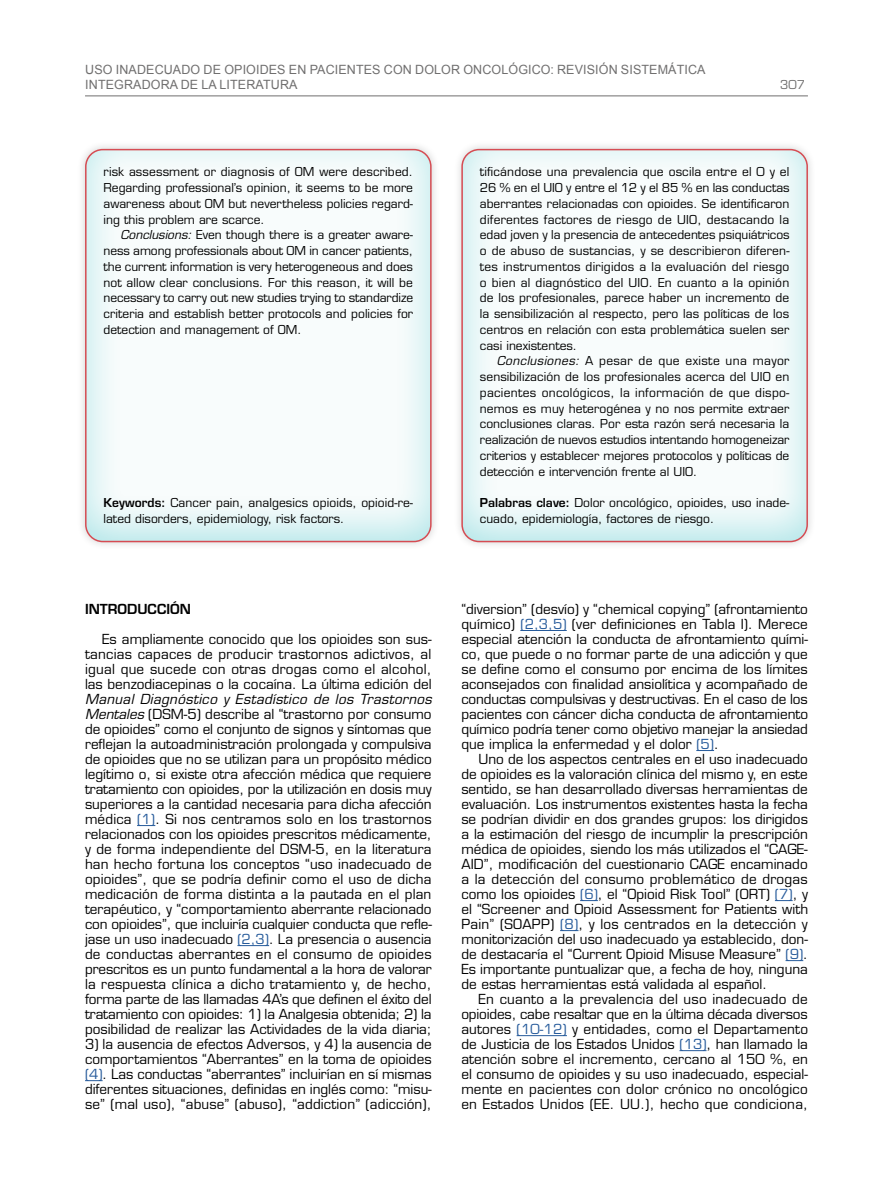
<style>
.page{position:relative;width:893px;height:1191px;background:#fff}
.page>*{position:absolute;margin:0;border:0;box-sizing:border-box;transform-origin:0 0}
.t1{font:13.5px/15px "Eurostile LT Std";color:#000;text-align:justify}
.t2{font:600 13.5px "Eurostile LT Std";color:#000}
.t3{font:12.75px/15px "Arial";letter-spacing:.01em;color:#706f6f}
.t4{font:12px/15.8px "Eurostile LT Std";color:#000;text-align:justify}
.t5{font:12px "Eurostile LT Std";color:#706f6f}
.s1{font-style:italic}
.s2{font-weight:600}
.s3{color:#275b9b}
</style>
<div class="page">
<hr style="left:85px;top:95px;width:723px;height:1px;background:#706f6f">
<hr style="left:520px;top:630px;width:47px;height:1px;background:#275b9b">
<svg style="left:696px;top:750px;width:18px;height:1px"></svg>
<svg style="left:580px;top:900px;width:18px;height:1px"></svg>
<svg style="left:775px;top:900px;width:18px;height:1px"></svg>
<svg style="left:560px;top:930px;width:18px;height:1px"></svg>
<svg style="left:785px;top:960px;width:18px;height:1px"></svg>
<hr style="left:517px;top:1035px;width:50px;height:1px;background:#275b9b">
<svg style="left:679px;top:1050px;width:27px;height:1px"></svg>
<svg style="left:137px;top:825px;width:18px;height:1px"></svg>
<hr style="left:237px;top:945px;width:32px;height:1px;background:#275b9b">
<svg style="left:85px;top:1080px;width:18px;height:1px"></svg>
<div style="left:72px;top:135px;width:371px;height:410px;background:#00b2bb;opacity:.3"></div>
<div style="left:85px;top:149px;width:347px;height:393px;border:2px solid #d64c53;border-radius:17px"></div>
<div style="left:448px;top:135px;width:372px;height:408px;background:#00b2bb;opacity:.3"></div>
<div style="left:461px;top:149px;width:347px;height:393px;border:2px solid #d64c53;border-radius:17px"></div>
<p class="t3" style="left:85px;top:62px;width:622px">USO INADECUADO DE OPIOIDES EN PACIENTES CON DOLOR ONCOLÓGICO: REVISIÓN SISTEMÁTICA<br>INTEGRADORA DE LA LITERATURA</p>
<p class="t5" style="left:780px;top:77px;width:26px">307</p>
<p class="t4" style="left:104px;top:164px;width:311px">risk assessment or diagnosis of OM were described.<br>Regarding professional’s opinion, it seems to be more awareness about OM but nevertheless policies regard&shy;ing this problem are scarce.</p>
<p class="t4" style="left:104px;top:227px;width:311px;text-indent:17px"><span class="s1">Conclusions:</span> Even though there is a greater aware&shy;ness among professionals about OM in cancer patients, the current information is very heterogeneous and does not allow clear conclusions. For this reason, it will be necessary to carry out new studies trying to standardize criteria and establish better protocols and policies for detection and management of OM.</p>
<p class="t4" style="left:104px;top:495px;width:311px"><span class="s2">Keywords:</span> Cancer pain, analgesics opioids, opioid-re&shy;lated disorders, epidemiology, risk factors.</p>
<p class="t4" style="left:480px;top:164px;width:311px">tificándose una prevalencia que oscila entre el 0 y el 26 % en el UIO y entre el 12 y el 85 % en las conductas aberrantes relacionadas con opioides. Se identificaron diferentes factores de riesgo de UIO, destacando la edad joven y la presencia de antecedentes psiquiátricos o de abuso de sustancias, y se describieron diferen&shy;tes instrumentos dirigidos a la evaluación del riesgo o bien al diagnóstico del UIO. En cuanto a la opinión de los profesionales, parece haber un incremento de la sensibilización al respecto, pero las políticas de los centros en relación con esta problemática suelen ser casi inexistentes.</p>
<p class="t4" style="left:480px;top:353px;width:311px;text-indent:17px"><span class="s1">Conclusiones:</span> A pesar de que existe una mayor sensibilización de los profesionales acerca del UIO en pacientes oncológicos, la información de que dispo&shy;nemos es muy heterogénea y no nos permite extraer conclusiones claras. Por esta razón será necesaria la realización de nuevos estudios intentando homogeneizar criterios y establecer mejores protocolos y políticas de detección e intervención frente al UIO.</p>
<p class="t4" style="left:480px;top:495px;width:311px"><span class="s2">Palabras clave:</span> Dolor oncológico, opioides, uso inade&shy;cuado, epidemiología, factores de riesgo.</p>
<p class="t2" style="left:85px;top:600px;width:107px">INTRODUCCIÓN</p>
<p class="t1" style="left:85px;top:632px;width:348px;text-indent:17px">Es ampliamente conocido que los opioides son sus&shy;tancias capaces de producir trastornos adictivos, al igual que sucede con otras drogas como el alcohol, las benzodiacepinas o la cocaína. La última edición del</p>
<p class="t1" style="left:85px;top:692px;width:348px"><span class="s1">Manual Diagnóstico y Estadístico de los Trastornos Mentales</span> (DSM-5) describe al “trastorno por consumo de opioides” como el conjunto de signos y síntomas que reflejan la autoadministración prolongada y compulsiva de opioides que no se utilizan para un propósito médico legítimo o, si existe otra afección médica que requiere tratamiento con opioides, por la utilización en dosis muy superiores a la cantidad necesaria para dicha afección médica <span class="s3">(1)</span>. Si nos centramos solo en los trastornos relacionados con los opioides prescritos médicamente, y de forma independiente del DSM-5, en la literatura han hecho fortuna los conceptos “uso inadecuado de opioides”, que se podría definir como el uso de dicha medicación de forma distinta a la pautada en el plan terapéutico, y “comportamiento aberrante relacionado con opioides”, que incluiría cualquier conducta que refle&shy;jase un uso inadecuado <span class="s3">(2,3)</span>. La presencia o ausencia de conductas aberrantes en el consumo de opioides prescritos es un punto fundamental a la hora de valorar la respuesta clínica a dicho tratamiento y, de hecho, forma parte de las llamadas 4A’s que definen el éxito del tratamiento con opioides: 1) la Analgesia obtenida; 2) la posibilidad de realizar las Actividades de la vida diaria;</p>
<p class="t1" style="left:85px;top:1037px;width:348px">3) la ausencia de efectos Adversos, y 4) la ausencia de comportamientos “Aberrantes” en la toma de opioides <span class="s3">(4)</span>. Las conductas “aberrantes” incluirían en sí mismas diferentes situaciones, definidas en inglés como: “misu&shy;se” (mal uso), “abuse” (abuso), “addiction” (adicción),</p>
<p class="t1" style="left:461px;top:602px;width:348px">“diversion” (desvío) y “chemical copying” (afrontamiento químico) <span class="s3">(2,3,5)</span> (ver definiciones en Tabla I). Merece especial atención la conducta de afrontamiento quími&shy;co, que puede o no formar parte de una adicción y que se define como el consumo por encima de los límites aconsejados con finalidad ansiolítica y acompañado de conductas compulsivas y destructivas. En el caso de los pacientes con cáncer dicha conducta de afrontamiento químico podría tener como objetivo manejar la ansiedad que implica la enfermedad y el dolor <span class="s3">(5)</span>.</p>
<p class="t1" style="left:461px;top:752px;width:348px;text-indent:17px">Uno de los aspectos centrales en el uso inadecuado de opioides es la valoración clínica del mismo y, en este sentido, se han desarrollado diversas herramientas de evaluación. Los instrumentos existentes hasta la fecha se podrían dividir en dos grandes grupos: los dirigidos a la estimación del riesgo de incumplir la prescripción médica de opioides, siendo los más utilizados el “CAGE-AID”, modificación del cuestionario CAGE encaminado a la detección del consumo problemático de drogas como los opioides <span class="s3">(6)</span>, el “Opioid Risk Tool” (ORT) <span class="s3">(7)</span>, y el “Screener and Opioid Assessment for Patients with Pain” (SOAPP) <span class="s3">(8)</span>, y los centrados en la detección y monitorización del uso inadecuado ya establecido, don&shy;de destacaría el “Current Opioid Misuse Measure” <span class="s3">(9)</span>.<br>Es importante puntualizar que, a fecha de hoy, ninguna de estas herramientas está validada al español.</p>
<p class="t1" style="left:461px;top:992px;width:348px;text-indent:17px">En cuanto a la prevalencia del uso inadecuado de opioides, cabe resaltar que en la última década diversos autores <span class="s3">(10-12)</span> y entidades, como el Departamento de Justicia de los Estados Unidos <span class="s3">(13)</span>, han llamado la atención sobre el incremento, cercano al 150 %, en el consumo de opioides y su uso inadecuado, especial&shy;mente en pacientes con dolor crónico no oncológico en Estados Unidos (EE. UU.), hecho que condiciona,</p>
</div>
